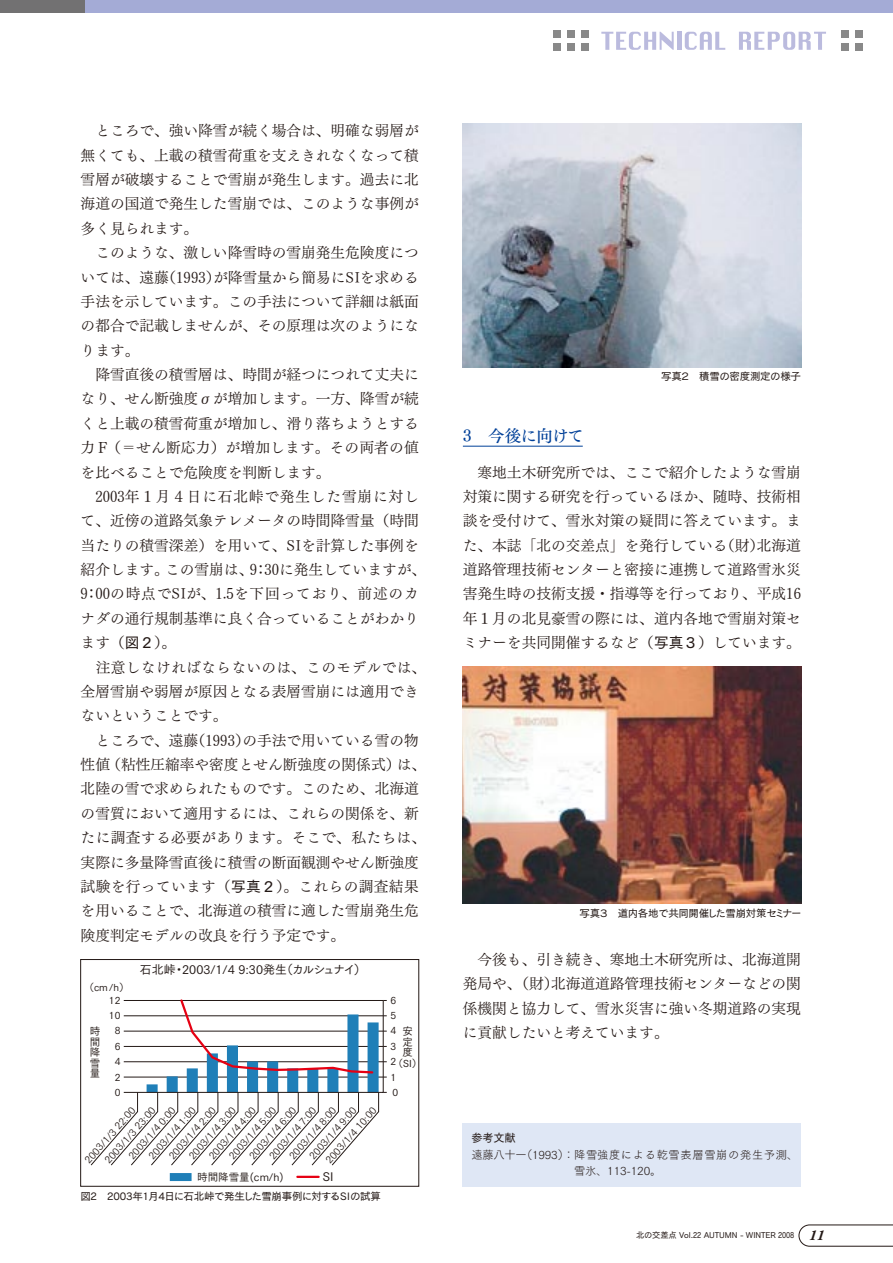
<style>
.page{position:relative;width:893px;height:1263px;background:#fff}
.page>*{position:absolute;margin:0;border:0;box-sizing:border-box;transform-origin:0 0}
.t1{font:16.5px "Tsuku Min Pro D";letter-spacing:-.04em;color:#004098}
.t2{font:14.7px/24.3px "Tsuku Min Pro R";color:#231815}
.t3{font:12px "Tsuku Go Pro M";color:#231916}
.t4{font:11.25px/16.5px "Tsuku Go Pro L";letter-spacing:.06em;color:#231815}
.t5{font:11.25px "Tsuku Go Pro D";color:#231815}
.t6{font:10.5px "Cezanne Pro M";letter-spacing:-.035em;color:#231815}
.t7{font:10.5px/10.5px "Tsuku Go Pro M";color:#231916;text-align:justify}
.t8{font:9.75px/15.1px "Tsuku Go Pro R";color:#231916}
.t9{font:9.75px "Tsuku Go Pro M";letter-spacing:.015em;color:#231916}
.t10{font:8.25px "Cezanne Pro M";letter-spacing:-.01em;color:#231815}
.s1{font-family:"Tsuku Go Pro D"}
.s2{font-family:"Adobe Garamond Pro";font-weight:700;font-style:italic;font-size:15px}
</style>
<div class="page">
<div style="left:0;top:0;width:85px;height:13px;background:#727172"></div>
<div style="left:85px;top:0;width:808px;height:13px;background:#a4abd6"></div>
<svg style="left:601px;top:32px;width:73px;height:18px"></svg>
<hr style="left:677px;top:32px;width:4px;height:18px;background:#bbbbde">
<svg style="left:685px;top:32px;width:40px;height:18px"></svg>
<svg style="left:739px;top:32px;width:87px;height:18px"></svg>
<div style="left:581px;top:30px;width:8px;height:7px;background:#898989"></div>
<div style="left:567px;top:30px;width:8px;height:7px;background:#898989"></div>
<div style="left:553px;top:30px;width:7px;height:7px;background:#898989"></div>
<div style="left:581px;top:43px;width:8px;height:8px;background:#898989"></div>
<div style="left:567px;top:43px;width:8px;height:8px;background:#898989"></div>
<div style="left:553px;top:43px;width:7px;height:8px;background:#898989"></div>
<div style="left:855px;top:30px;width:8px;height:7px;background:#898989"></div>
<div style="left:841px;top:30px;width:8px;height:7px;background:#898989"></div>
<div style="left:855px;top:43px;width:8px;height:8px;background:#898989"></div>
<div style="left:841px;top:43px;width:8px;height:8px;background:#898989"></div>
<hr style="left:463px;top:446px;width:120px;height:1px;background:#004098">
<div style="left:463px;top:1123px;width:338px;height:63px;background:#dfe7f5"></div>
<svg style="left:170px;top:1173px;width:22px;height:8px"></svg>
<svg style="left:296px;top:1175px;width:24px;height:3px"></svg>
<svg style="left:91px;top:999px;width:296px;height:166px"></svg>
<div style="left:80px;top:959px;width:339px;height:227px;border:1px solid #231815"></div>
<img style="left:463px;top:667px;width:338px;height:237px">
<img style="left:463px;top:123px;width:338px;height:244px">
<svg style="left:798px;top:1224px;width:95px;height:23px"></svg>
<p class="t2" style="left:81px;top:117px;width:340px">　ところで、強い降雪が続く場合は、明確な弱層が無くても、上載の積雪荷重を支えきれなくなって積雪層が破壊することで雪崩が発生します。過去に北海道の国道で発生した雪崩では、このような事例が多く見られます。<br>　このような、激しい降雪時の雪崩発生危険度については、遠藤（1993）が降雪量から簡易にSIを求める手法を示しています。この手法について詳細は紙面の都合で記載しませんが、その原理は次のようになります。<br>　降雪直後の積雪層は、時間が経つにつれて丈夫になり、せん断強度σが増加します。一方、降雪が続くと上載の積雪荷重が増加し、滑り落ちようとする力Ｆ（＝せん断応力）が増加します。その両者の値を比べることで危険度を判断します。</p>
<p class="t2" style="left:81px;top:482px;width:347px;text-indent:15px">2003年１月４日に石北峠で発生した雪崩に対して、近傍の道路気象テレメータの時間降雪量（時間当たりの積雪深差）を用いて、SIを計算した事例を紹介します。この雪崩は、9：30に発生していますが、<br>9：00の時点でSIが、1.5を下回っており、前述のカナダの通行規制基準に良く合っていることがわかります（<span class="s1">図２</span>）。<br>　注意しなければならないのは、このモデルでは、全層雪崩や弱層が原因となる表層雪崩には適用できないということです。<br>　ところで、遠藤（1993）の手法で用いている雪の物性値（粘性圧縮率や密度とせん断強度の関係式）は、北陸の雪で求められたものです。このため、北海道の雪質において適用するには、これらの関係を、新たに調査する必要があります。そこで、私たちは、実際に多量降雪直後に積雪の断面観測やせん断強度試験を行っています（<span class="s1">写真２</span>）。これらの調査結果を用いることで、北海道の積雪に適した雪崩発生危険度判定モデルの改良を行う予定です。</p>
<p class="t9" style="left:84px;top:979px;width:46px">（cm/h）</p>
<p class="t9" style="left:109px;top:992px;width:13px">12</p>
<p class="t9" style="left:109px;top:1007px;width:13px">10</p>
<p class="t3" style="left:140px;top:959px;width:227px">石北峠・2003/1/4 9:30発生（カルシュナイ）</p>
<p class="t9" style="left:390px;top:992px;width:7px">6</p>
<p class="t9" style="left:390px;top:1007px;width:7px">5</p>
<p class="t7" style="left:90px;top:1025px;width:12px">時間降雪量</p>
<p class="t7" style="left:402px;top:1025px;width:12px">安定度</p>
<p class="t8" style="left:321px;top:1156px;width:73px;rotate:-49deg">2003/1/4 10:00</p>
<p class="t9" style="left:115px;top:1022px;width:7px">8</p>
<p class="t9" style="left:390px;top:1022px;width:7px">4</p>
<p class="t9" style="left:390px;top:1038px;width:7px">3</p>
<p class="t9" style="left:115px;top:1038px;width:7px">6</p>
<p class="t9" style="left:390px;top:1053px;width:7px">2</p>
<p class="t9" style="left:115px;top:1053px;width:7px">4</p>
<p class="t9" style="left:393px;top:1056px;width:30px">（SI）</p>
<p class="t9" style="left:115px;top:1069px;width:7px">2</p>
<p class="t9" style="left:390px;top:1069px;width:7px">1</p>
<p class="t9" style="left:115px;top:1084px;width:7px">0</p>
<p class="t9" style="left:393px;top:1084px;width:7px">0</p>
<p class="t8" style="left:89px;top:1146px;width:73px;text-indent:-13px;rotate:-49deg">2003/1/3 22:00<br>2003/1/3 23:00</p>
<p class="t6" style="left:80px;top:1189px;width:302px">図2　2003年1月4日に石北峠で発生した雪崩事例に対するSIの試算</p>
<p class="t8" style="left:124px;top:1152px;width:67px;rotate:-49deg">2003/1/4 0:00</p>
<p class="t8" style="left:144px;top:1152px;width:67px;rotate:-49deg">2003/1/4 1:00</p>
<p class="t8" style="left:164px;top:1152px;width:67px;rotate:-49deg">2003/1/4 2:00</p>
<p class="t8" style="left:184px;top:1152px;width:67px;rotate:-49deg">2003/1/4 3:00</p>
<p class="t8" style="left:204px;top:1152px;width:67px;rotate:-49deg">2003/1/4 4:00</p>
<p class="t8" style="left:224px;top:1152px;width:67px;rotate:-49deg">2003/1/4 5:00</p>
<p class="t8" style="left:245px;top:1152px;width:67px;rotate:-49deg">2003/1/4 6:00</p>
<p class="t8" style="left:265px;top:1152px;width:67px;rotate:-49deg">2003/1/4 7:00</p>
<p class="t8" style="left:285px;top:1152px;width:67px;rotate:-49deg">2003/1/4 8:00</p>
<p class="t8" style="left:305px;top:1152px;width:67px;rotate:-49deg">2003/1/4 9:00</p>
<p class="t7" style="left:197px;top:1171px;width:88px">時間降雪量(cm/h)</p>
<p class="t3" style="left:323px;top:1167px;width:12px">SI</p>
<p class="t6" style="left:661px;top:370px;width:141px">写真２ 積雪の密度測定の様子</p>
<p class="t1" style="left:463px;top:421px;width:123px">3　今後に向けて</p>
<p class="t2" style="left:463px;top:458px;width:340px;text-align:justify">　寒地土木研究所では、ここで紹介したような雪崩対策に関する研究を行っているほか、随時、技術相談を受付けて、雪氷対策の疑問に答えています。また、本誌「北の交差点」を発行している（財）北海道道路管理技術センターと密接に連携して道路雪氷災害発生時の技術支援・指導等を行っており、平成16年１月の北見豪雪の際には、道内各地で雪崩対策セミナーを共同開催するなど（<span class="s1">写真３</span>）しています。</p>
<p class="t6" style="left:579px;top:907px;width:224px">写真３　道内各地で共同開催した雪崩対策セミナー</p>
<p class="t2" style="left:463px;top:945px;width:340px;text-align:justify">　今後も、引き続き、寒地土木研究所は、北海道開発局や、（財）北海道道路管理技術センターなどの関係機関と協力して、雪氷災害に強い冬期道路の実現に貢献したいと考えています。</p>
<p class="t5" style="left:471px;top:1129px;width:46px">参考文献</p>
<p class="t4" style="left:574px;top:1145px;width:225px;text-indent:-103px">遠藤八十一（1993）： 降雪強度による乾雪表層雪崩の発生予測、雪氷、113-120。</p>
<p class="t10" style="left:636px;top:1230px;width:190px">北の交差点 Vol.22 AUTUMN - WINTER 2008 <span class="s2">11</span></p>
</div>
